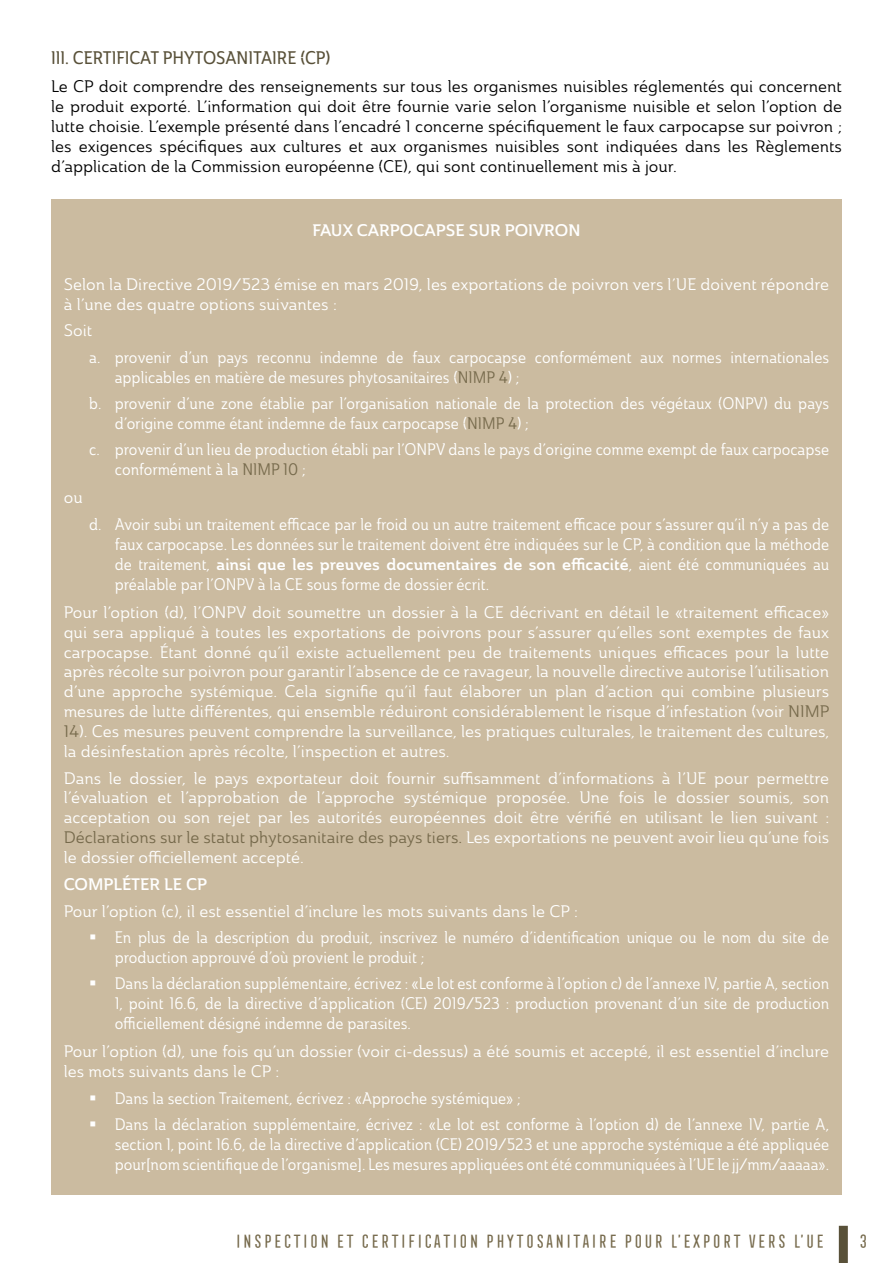
<style>
.page{position:relative;width:893px;height:1263px;background:#fff}
.page>*{position:absolute;margin:0;border:0;box-sizing:border-box;transform-origin:0 0}
.t1{font:18px "Frontage Condensed";color:#766a4c}
.t2{font:18px "Ainslie Con Med";color:#595139}
.t3{font:16.5px/19.8px "Ainslie Nor Reg";color:#fff}
.t4{font:16.5px/19.8px "Ainslie Con Reg";color:#fff}
.t5{font:16.5px/19.8px "Ainslie Nor Reg";color:#000;text-align:justify}
.t6{font:16.5px "Ainslie Nor Dem";color:#fff}
.s1{color:#766a4c}
.s2{font-family:"Ainslie Con Reg"}
</style>
<div class="page">
<div style="left:839px;top:1226px;width:9px;height:37px;background:#595139"></div>
<div style="left:51px;top:199px;width:791px;height:995px;background:#cbbba0"></div>
<p class="t2" style="left:51px;top:46px;width:281px">III. CERTIFICAT PHYTOSANITAIRE (CP)</p>
<p class="t5" style="left:51px;top:77px;width:792px">Le CP doit comprendre des renseignements sur tous les organismes nuisibles réglementés qui concernent le produit exporté. L’information qui doit être fournie varie selon l’organisme nuisible et selon l’option de lutte choisie. L’exemple présenté dans l’encadré 1 concerne spécifiquement le faux carpocapse sur poivron ; les exigences spécifiques aux cultures et aux organismes nuisibles sont indiquées dans les Règlements d’application de la Commission européenne (CE), qui sont continuellement mis à jour.</p>
<p class="t6" style="left:312px;top:219px;width:270px">FAUX CARPOCAPSE SUR POIVRON</p>
<p class="t3" style="left:64px;top:274px;width:767px">Selon la Directive 2019/523 émise en mars 2019, les exportations de poivron vers l’UE doivent répondre à l’une des quatre options suivantes :</p>
<p class="t3" style="left:64px;top:321px;width:30px">Soit</p>
<p class="t4" style="left:115px;top:347px;width:716px;text-indent:-26px">a. provenir d’un pays reconnu indemne de faux carpocapse conformément aux normes internationales applicables en matière de mesures phytosanitaires (<span class="s1">NIMP 4</span>) ;</p>
<p class="t4" style="left:115px;top:393px;width:716px;text-indent:-26px">b. provenir d’une zone établie par l’organisation nationale de la protection des végétaux (ONPV) du pays d’origine comme étant indemne de faux carpocapse (<span class="s1">NIMP 4</span>) ;</p>
<p class="t4" style="left:115px;top:439px;width:716px;text-indent:-26px">c. provenir d’un lieu de production établi par l’ONPV dans le pays d’origine comme exempt de faux carpocapse conformément à la <span class="s1">NIMP 10</span> ;</p>
<p class="t3" style="left:64px;top:488px;width:20px">ou</p>
<p class="t4" style="left:89px;top:514px;width:741px;text-align:right">d. Avoir subi un traitement efficace par le froid ou un autre traitement efficace pour s’assurer qu’il n’y a pas de faux carpocapse. Les données sur le traitement doivent être indiquées sur le CP, à condition que la méthode</p>
<p class="t6" style="left:115px;top:553px;width:716px"><span class="s2">de traitement,</span> ainsi que les preuves documentaires de son efficacité<span class="s2">, aient été communiquées au</span></p>
<p class="t4" style="left:115px;top:574px;width:376px">préalable par l’ONPV à la CE sous forme de dossier écrit.</p>
<p class="t3" style="left:64px;top:602px;width:767px;text-align:justify">Pour l’option (d), l’ONPV doit soumettre un dossier à la CE décrivant en détail le «traitement efficace» qui sera appliqué à toutes les exportations de poivrons pour s’assurer qu’elles sont exemptes de faux carpocapse. Étant donné qu’il existe actuellement peu de traitements uniques efficaces pour la lutte après récolte sur poivron pour garantir l’absence de ce ravageur, la nouvelle directive autorise l’utilisation d’une approche systémique. Cela signifie qu’il faut élaborer un plan d’action qui combine plusieurs mesures de lutte différentes, qui ensemble réduiront considérablement le risque d’infestation (voir <span class="s1">NIMP 14</span>). Ces mesures peuvent comprendre la surveillance, les pratiques culturales, le traitement des cultures, la désinfestation après récolte, l’inspection et autres.</p>
<p class="t3" style="left:64px;top:768px;width:767px;text-align:justify">Dans le dossier, le pays exportateur doit fournir suffisamment d’informations à l’UE pour permettre l’évaluation et l’approbation de l’approche systémique proposée. Une fois le dossier soumis, son acceptation ou son rejet par les autorités européennes doit être vérifié en utilisant le lien suivant :<br><span class="s1">Déclarations sur le statut phytosanitaire des pays tiers.</span> Les exportations ne peuvent avoir lieu qu’une fois le dossier officiellement accepté.</p>
<p class="t6" style="left:64px;top:873px;width:145px">COMPLÉTER LE CP</p>
<p class="t3" style="left:64px;top:901px;width:516px">Pour l’option (c), il est essentiel d’inclure les mots suivants dans le CP :</p>
<p class="t4" style="left:115px;top:928px;width:716px">En plus de la description du produit, inscrivez le numéro d’identification unique ou le nom du site de production approuvé d’où provient le produit ;</p>
<p class="t4" style="left:115px;top:973px;width:716px;text-align:justify">Dans la déclaration supplémentaire, écrivez : «Le lot est conforme à l’option c) de l’annexe IV, partie A, section 1, point 16.6, de la directive d’application (CE) 2019/523 : production provenant d’un site de production officiellement désigné indemne de parasites.</p>
<p class="t3" style="left:64px;top:1041px;width:767px">Pour l’option (d), une fois qu’un dossier (voir ci-dessus) a été soumis et accepté, il est essentiel d’inclure les mots suivants dans le CP :</p>
<p class="t4" style="left:115px;top:1085px;width:716px;line-height:26.2px">Dans la section Traitement, écrivez : «Approche systémique» ;<br>Dans la déclaration supplémentaire, écrivez : «Le lot est conforme à l’option d) de l’annexe IV, partie A,</p>
<p class="t4" style="left:115px;top:1134px;width:716px">section 1, point 16.6, de la directive d’application (CE) 2019/523 et une approche systémique a été appliquée pour[nom scientifique de l’organisme]. Les mesures appliquées ont été communiquées à l’UE le jj/mm/aaaaa».</p>
<p class="t1" style="left:235px;top:1231px;width:591px">INSPECTION ET CERTIFICATION PHYTOSANITAIRE POUR L’EXPORT VERS L’UE</p>
<p class="t1" style="left:858px;top:1231px;width:12px">3</p>
</div>
